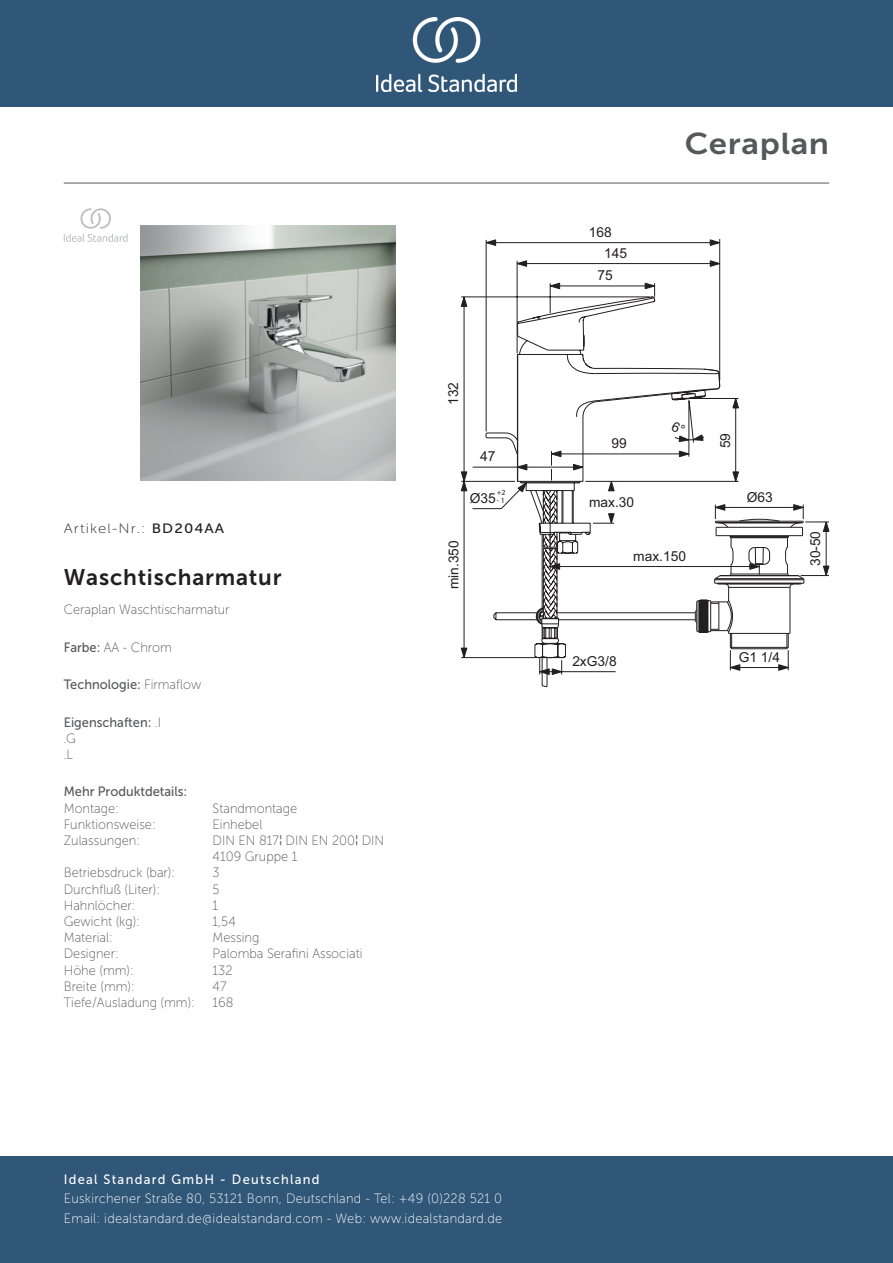
<style>
.page{position:relative;width:893px;height:1263px;background:#fff}
.page>*{position:absolute;margin:0;border:0;box-sizing:border-box;transform-origin:0 0}
._001_Produkttyp{font:30px "Museo Sans 700";letter-spacing:.02em;color:#57585a;scale:1.1 1}
.t1{font:22.5px "Museo Sans 700";letter-spacing:.035em;color:#231f20}
.t2{font:13.8px "Arial";color:#231f20}
.t3{font:13.5px/19.5px "Museo Sans 100";letter-spacing:.02em;color:#fff;scale:.95 1}
.Accreditations{font:13.5px/16.2px "Museo Sans 100";color:#57585a;scale:.95 1}
.Technology{font:13.5px "Museo Sans 500";color:#57585a;scale:.95 1}
.Designer{font:13.5px "Museo Sans 100";color:#57585a;scale:.95 1}
.t4{font:13.5px "Museo Sans 500";letter-spacing:.1em;color:#fff;scale:.95 1}
.Marketing_Descriptio{font:13.5px "Museo Sans 100";color:#57585a;scale:.95 1}
.Operation_Type{font:13.5px "Museo Sans 100";color:#57585a;scale:.95 1}
.Depth__mm{font:13.5px "Museo Sans 100";color:#57585a;scale:.95 1}
.Features{font:13.5px/16.2px "Museo Sans 500";color:#57585a;scale:.95 1}
.Mounting{font:13.5px "Museo Sans 100";color:#57585a;scale:.95 1}
.Operation_Pressure{font:13.5px "Museo Sans 100";color:#57585a;scale:.95 1}
.t5{font:13.5px "Museo Sans 100";letter-spacing:.075em;color:#231f20;scale:1.1 1}
.Flow_Rate__litre{font:13.5px "Museo Sans 100";color:#57585a;scale:.95 1}
.Net_Weight__kg{font:13.5px "Museo Sans 100";color:#57585a;scale:.95 1}
.Material{font:13.5px "Museo Sans 100";color:#57585a;scale:.95 1}
.Colour{font:13.5px "Museo Sans 100";color:#57585a;scale:.95 1}
.Width__mm{font:13.5px "Museo Sans 100";color:#57585a;scale:.95 1}
.Tap_Holes{font:13.5px "Museo Sans 100";color:#57585a;scale:.95 1}
.Height__mm{font:13.5px "Museo Sans 100";color:#57585a;scale:.95 1}
.t6{font:7.8px "Myriad Pro";color:#231f20}
.s1{font-family:"Museo Sans 500"}
.s2{font-family:"Museo Sans 100"}
</style>
<div class="page">
<div style="left:0;top:1157px;width:893px;height:106px;background:#305678"></div>
<div style="left:0;top:0;width:893px;height:107px;background:#305678"></div>
<img style="left:376px;top:18px;width:141px;height:73px">
<hr style="left:64px;top:183px;width:765px;height:1px;background:#57585a">
<img style="left:140px;top:225px;width:255px;height:255px">
<svg style="left:461px;top:239px;width:278px;height:436px"></svg>
<svg style="left:486px;top:239px;width:234px;height:202px"></svg>
<svg style="left:461px;top:464px;width:66px;height:45px"></svg>
<svg style="left:534px;top:490px;width:26px;height:135px"></svg>
<svg style="left:550px;top:495px;width:279px;height:176px"></svg>
<svg style="left:64px;top:208px;width:64px;height:34px"></svg>
<svg style="left:516px;top:296px;width:204px;height:146px"></svg>
<p class="t5" style="left:64px;top:521px;width:147px">Artikel-Nr.: <span class="s1">BD204AA</span></p>
<p class="t1" style="left:64px;top:565px;width:219px">Waschtischarmatur</p>
<p class="Marketing_Descriptio" style="left:64px;top:602px;width:176px">Ceraplan Waschtischarmatur</p>
<p class="Colour" style="left:64px;top:640px;width:115px"><span class="s1">Farbe:</span> AA - Chrom</p>
<p class="Technology" style="left:64px;top:677px;width:146px">Technologie: <span class="s2">Firmaflow</span></p>
<p class="Features" style="left:64px;top:714px;width:104px">Eigenschaften: <span class="s2">.I .G<br>.L</span></p>
<p class="Technology" style="left:64px;top:784px;width:132px">Mehr Produktdetails:</p>
<p class="Mounting" style="left:64px;top:801px;width:60px">Montage:</p>
<p class="Mounting" style="left:213px;top:801px;width:91px">Standmontage</p>
<p class="Operation_Type" style="left:64px;top:817px;width:98px">Funktionsweise:</p>
<p class="Operation_Type" style="left:213px;top:817px;width:54px">Einhebel</p>
<p class="Accreditations" style="left:64px;top:832px;width:82px">Zulassungen:</p>
<p class="Accreditations" style="left:213px;top:832px;width:182px">DIN EN 817¦DIN EN 200¦DIN<br>4109 Gruppe 1</p>
<p class="Operation_Pressure" style="left:64px;top:866px;width:119px">Betriebsdruck (bar):</p>
<p class="Operation_Pressure" style="left:213px;top:866px;width:9px">3</p>
<p class="Flow_Rate__litre" style="left:64px;top:882px;width:103px">Durchfluß (Liter):</p>
<p class="Flow_Rate__litre" style="left:213px;top:882px;width:9px">5</p>
<p class="Tap_Holes" style="left:64px;top:898px;width:77px">Hahnlöcher:</p>
<p class="Tap_Holes" style="left:213px;top:898px;width:7px">1</p>
<p class="Net_Weight__kg" style="left:64px;top:914px;width:82px">Gewicht (kg):</p>
<p class="Net_Weight__kg" style="left:213px;top:914px;width:26px">1,54</p>
<p class="Material" style="left:64px;top:930px;width:53px">Material:</p>
<p class="Material" style="left:213px;top:930px;width:51px">Messing</p>
<p class="Designer" style="left:64px;top:947px;width:59px">Designer:</p>
<p class="Designer" style="left:213px;top:947px;width:159px">Palomba Serafini Associati</p>
<p class="Height__mm" style="left:64px;top:963px;width:75px">Höhe (mm):</p>
<p class="Height__mm" style="left:213px;top:963px;width:22px">132</p>
<p class="Width__mm" style="left:64px;top:979px;width:76px">Breite (mm):</p>
<p class="Width__mm" style="left:213px;top:979px;width:16px">47</p>
<p class="Depth__mm" style="left:64px;top:995px;width:140px">Tiefe/Ausladung (mm):</p>
<p class="Depth__mm" style="left:213px;top:995px;width:24px">168</p>
<p class="t2" style="left:444px;top:405px;width:24px;rotate:-90deg">132</p>
<p class="t2" style="left:480px;top:447px;width:17px">47</p>
<p class="t6" style="left:497px;top:487px;width:10px">+2</p>
<p class="t6" style="left:497px;top:495px;width:10px">- 1</p>
<p class="t2" style="left:470px;top:489px;width:28px">Ø35</p>
<p class="t2" style="left:444px;top:589px;width:50px;rotate:-90deg">min.350</p>
<p class="t4" style="left:64px;top:1172px;width:271px">Ideal Standard GmbH - Deutschland</p>
<p class="t3" style="left:64px;top:1189px;width:463px">Euskirchener Straße 80, 53121 Bonn, Deutschland - Tel: +49 (0)228 521 0<br>Email: idealstandard.de@idealstandard.com - Web: www.idealstandard.de</p>
<p class="t2" style="left:589px;top:223px;width:24px">168</p>
<p class="t2" style="left:604px;top:244px;width:24px">145</p>
<p class="t2" style="left:598px;top:266px;width:17px">75</p>
<p class="_001_Produkttyp" style="left:685px;top:127px;width:133px">Ceraplan</p>
<p class="t2" style="left:611px;top:434px;width:17px">99</p>
<p class="t2" style="left:716px;top:448px;width:17px;rotate:-90deg">59</p>
<p class="t2" style="left:589px;top:492px;width:47px">max.30</p>
<p class="t2" style="left:747px;top:487px;width:28px">Ø63</p>
<p class="t2" style="left:633px;top:546px;width:54px">max.150</p>
<p class="t2" style="left:806px;top:566px;width:37px;rotate:-90deg">30-50</p>
<p class="t2" style="left:572px;top:652px;width:46px">2xG3/8</p>
<p class="t2" style="left:739px;top:648px;width:43px">G1 1/4</p>
</div>
